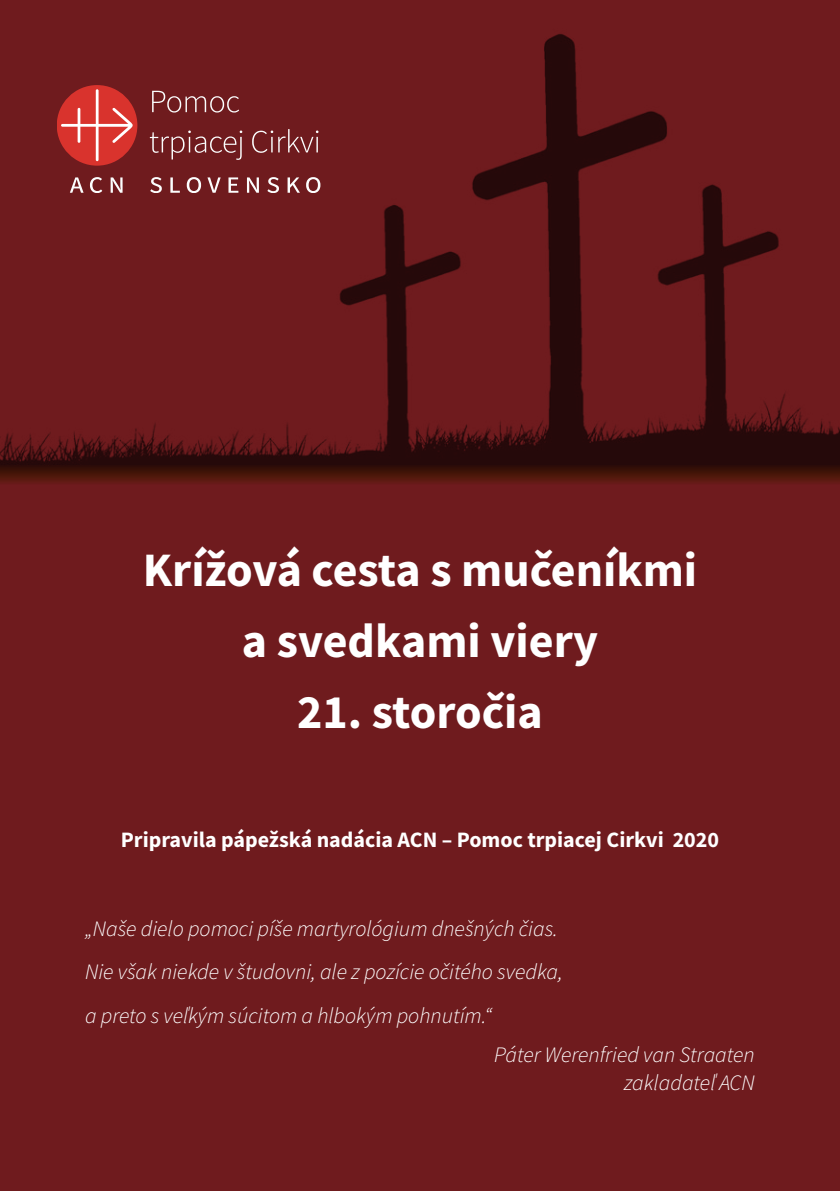
<style>
.page{position:relative;width:840px;height:1191px;background:#fff}
.page>*{position:absolute;margin:0;border:0;box-sizing:border-box;transform-origin:0 0}
.t1{font:700 48px "Source Sans Pro";color:#fff}
.t2{font:italic 300 22px/28px "Source Sans Pro";color:#fff;text-align:right}
.t3{font:700 22px "Source Sans Pro";color:#fff}
</style>
<div class="page">
<div style="left:0;top:0;width:839px;height:1191px;background:#6f1b1e"></div>
<img style="left:0;top:34px;width:839px;height:431px">
<div style="left:0;top:465px;width:839px;height:24px;background:linear-gradient(to bottom,#2b0f00,#731d1d)"></div>
<p class="t1" style="left:143px;top:552px;width:555px">Krížová cesta s mučeníkmi</p>
<p class="t1" style="left:242px;top:623px;width:358px">a svedkami viery</p>
<p class="t1" style="left:297px;top:695px;width:247px">21. storočia</p>
<p class="t3" style="left:121px;top:831px;width:599px">Pripravila pápežská nadácia ACN – Pomoc trpiacej Cirkvi 2020</p>
<p class="t2" style="left:85px;top:916px;width:474px">„Naše dielo pomoci píše martyrológium dnešných čias.</p>
<p class="t2" style="left:85px;top:960px;width:479px">Nie však niekde v študovni, ale z pozície očitého svedka,</p>
<p class="t2" style="left:85px;top:1003px;width:408px">a preto s veľkým súcitom a hlbokým pohnutím.“</p>
<p class="t2" style="left:494px;top:1042px;width:262px">Páter Werenfried van Straaten zakladateľ ACN</p>
</div>
